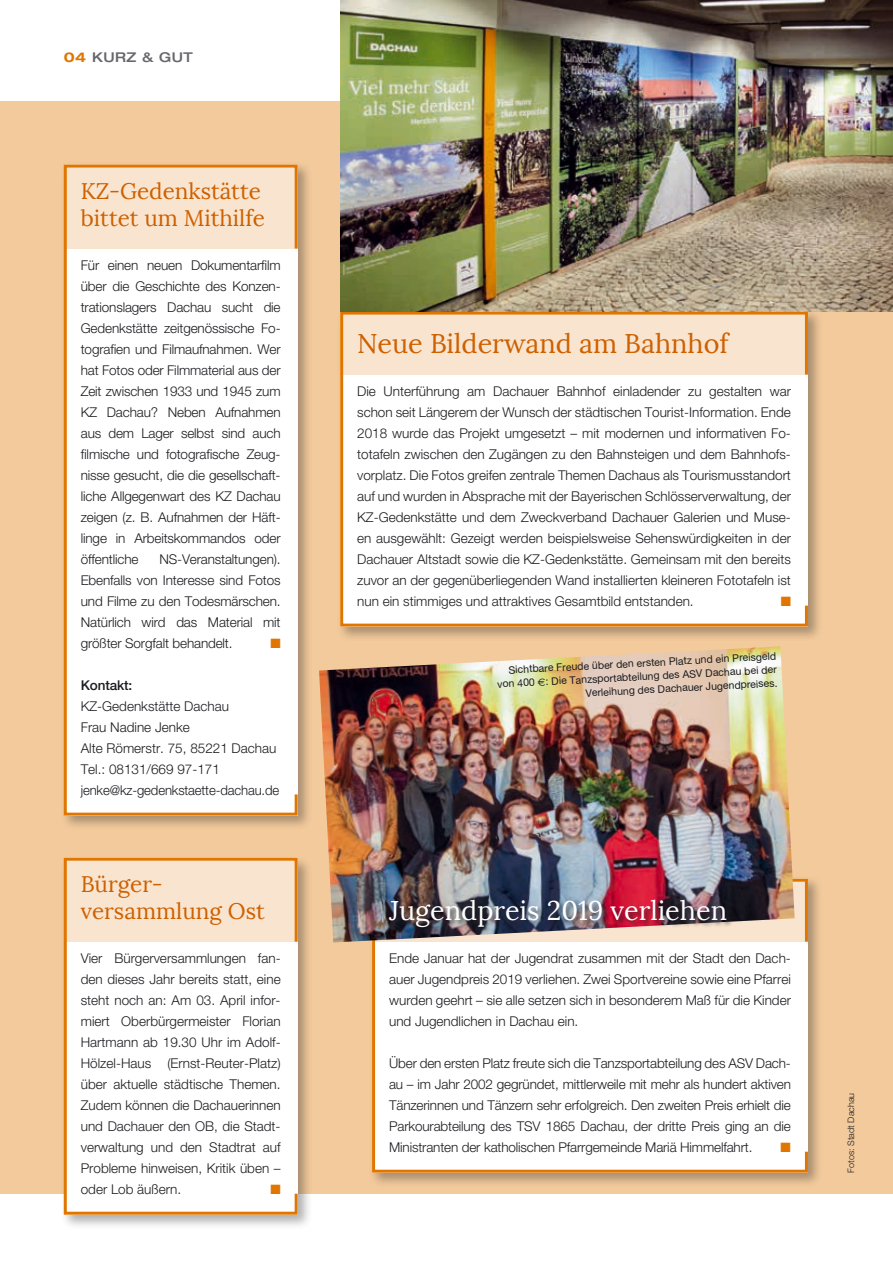
<style>
.page{position:relative;width:893px;height:1263px;background:#fff}
.page>*{position:absolute;margin:0;border:0;box-sizing:border-box;transform-origin:0 0}
.t1{font:27px "Lora";color:#fff}
.t2{font:27px "Lora";color:#ce6000}
.t3{font:22.5px/27px "Lora";color:#ce6000}
.t4{font:300 13.5px/21px "Helvetica Neue";color:#1b1c20;text-align:justify}
.t5{font:500 expanded 13.5px "Helvetica Neue";letter-spacing:.03em;color:#68676c}
.t6{font:500 13.5px "Helvetica Neue";letter-spacing:-.01em;color:#1b1c20}
.t7{font:13.5px "Zapf Dingbats ITC";color:#e07600}
.t8{font:10.5px/13.5px "Helvetica Neue";color:#1b1c20;text-align:right}
.t9{font:300 9px "Helvetica Neue";color:#1b1c20}
.s1{font-weight:700;color:#e07600}
.s2{font-family:"Euro Sans"}
</style>
<div class="page">
<div style="left:0;top:102px;width:893px;height:1092px;background:#f3ca9b"></div>
<div style="left:61px;top:856px;width:252px;height:374px;background:#1b1c20;opacity:.35"></div>
<svg style="left:62px;top:856px;width:237px;height:360px;background:#fcf3ea"></svg>
<div style="left:337px;top:308px;width:486px;height:334px;background:#1b1c20;opacity:.35"></div>
<svg style="left:339px;top:310px;width:470px;height:318px;background:#fcf5ee"></svg>
<div style="left:369px;top:875px;width:454px;height:313px;background:#1b1c20;opacity:.35"></div>
<div style="left:371px;top:877px;width:438px;height:297px;background:#fff"></div>
<div style="left:61px;top:161px;width:252px;height:670px;background:#1b1c20;opacity:.35"></div>
<svg style="left:62px;top:163px;width:237px;height:654px;background:#fcf7f1"></svg>
<img style="left:340px;top:0;width:553px;height:312px">
<img style="left:319px;top:646px;width:476px;height:296px">
<div style="left:388px;top:898px;width:346px;height:36px;background:#1b1c20;opacity:.75"></div>
<p class="t5" style="left:64px;top:48px;width:130px"><span class="s1">04</span> KURZ &amp; GUT</p>
<h2 class="t3" style="left:81px;top:177px;width:186px">KZ-Gedenkstätte bittet um Mithilfe</h2>
<p class="t4" style="left:81px;top:254px;width:201px">Für einen neuen Dokumentarfilm über die Geschichte des Konzen&shy;trationslagers Dachau sucht die Gedenkstätte zeitgenössische Fo&shy;tografien und Filmaufnahmen. Wer hat Fotos oder Filmmaterial aus der Zeit zwischen 1933 und 1945 zum KZ Dachau? Neben Aufnahmen aus dem Lager selbst sind auch filmische und fotografische Zeug&shy;nisse gesucht, die die gesellschaft&shy;liche Allgegenwart des KZ Dachau zeigen (z. B. Aufnahmen der Häft&shy;linge in Arbeitskommandos oder öffentliche</p>
<p class="t4" style="left:81px;top:548px;width:201px;text-indent:79px">NS-Veranstaltungen).<br>Ebenfalls von Interesse sind Fotos und Filme zu den Todesmärschen.<br>Natürlich wird das Material mit größter Sorgfalt behandelt.</p>
<p class="t7" style="left:270px;top:637px;width:12px">■</p>
<p class="t6" style="left:81px;top:677px;width:53px">Kontakt:</p>
<p class="t4" style="left:81px;top:695px;width:200px;text-align:left">KZ-Gedenkstätte Dachau<br>Frau Nadine Jenke<br>Alte Römerstr. 75, 85221 Dachau<br>Tel.: 08131/669 97-171 jenke@kz-gedenkstaette-dachau.de</p>
<h2 class="t3" style="left:81px;top:870px;width:186px">Bürger&shy;versammlung Ost</h2>
<p class="t4" style="left:81px;top:947px;width:201px">Vier Bürgerversammlungen fan&shy;den dieses Jahr bereits statt, eine steht noch an: Am 03. April infor&shy;miert Oberbürgermeister Florian Hartmann ab 19.30 Uhr im Adolf-Hölzel-Haus (Ernst-Reuter-Platz) über aktuelle städtische Themen.<br>Zudem können die Dachauerinnen und Dachauer den OB, die Stadt&shy;verwaltung und den Stadtrat auf Probleme hinweisen, Kritik üben – oder Lob äußern.</p>
<p class="t7" style="left:270px;top:1183px;width:12px">■</p>
<h1 class="t2" style="left:357px;top:327px;width:373px">Neue Bilderwand am Bahnhof</h1>
<p class="t4" style="left:357px;top:380px;width:435px">Die Unterführung am Dachauer Bahnhof einladender zu gestalten war schon seit Längerem der Wunsch der städtischen Tourist-Information. Ende 2018 wurde das Projekt umgesetzt – mit modernen und informativen Fo&shy;totafeln zwischen den Zugängen zu den Bahnsteigen und dem Bahnhofs&shy;vorplatz. Die Fotos greifen zentrale Themen Dachaus als Tourismusstandort auf und wurden in Absprache mit der Bayerischen Schlösserverwaltung, der KZ-Gedenkstätte und dem Zweckverband Dachauer Galerien und Muse&shy;en ausgewählt: Gezeigt werden beispielsweise Sehenswürdigkeiten in der Dachauer Altstadt sowie die KZ-Gedenkstätte. Gemeinsam mit den bereits zuvor an der gegenüberliegenden Wand installierten kleineren Fototafeln ist nun ein stimmiges und attraktives Gesamtbild entstanden.</p>
<p class="t7" style="left:781px;top:595px;width:12px">■</p>
<p class="t8" style="left:496px;top:663px;width:281px;rotate:-3deg">Sichtbare Freude über den ersten Platz und ein Preisgeld von 400 <span class="s2">€</span>: Die Tanzsportabteilung des ASV Dachau bei der<br>Verleihung des Dachauer Jugendpreises.</p>
<h1 class="t1" style="left:389px;top:893px;width:340px">Jugendpreis 2019 verliehen</h1>
<p class="t4" style="left:389px;top:947px;width:403px">Ende Januar hat der Jugendrat zusammen mit der Stadt den Dach&shy;auer Jugendpreis 2019 verliehen. Zwei Sportvereine sowie eine Pfarrei wurden geehrt – sie alle setzen sich in besonderem Maß für die Kinder und Jugendlichen in Dachau ein.</p>
<p class="t4" style="left:389px;top:1052px;width:403px">Über den ersten Platz freute sich die Tanzsportabteilung des ASV Dach&shy;au – im Jahr 2002 gegründet, mittlerweile mit mehr als hundert aktiven Tänzerinnen und Tänzern sehr erfolgreich. Den zweiten Preis erhielt die Parkourabteilung des TSV 1865 Dachau, der dritte Preis ging an die Ministranten der katholischen Pfarrgemeinde Mariä Himmelfahrt.</p>
<p class="t7" style="left:781px;top:1141px;width:12px">■</p>
<p class="t9" style="left:845px;top:1173px;width:82px;rotate:-90deg">Fotos: Stadt Dachau</p>
</div>
